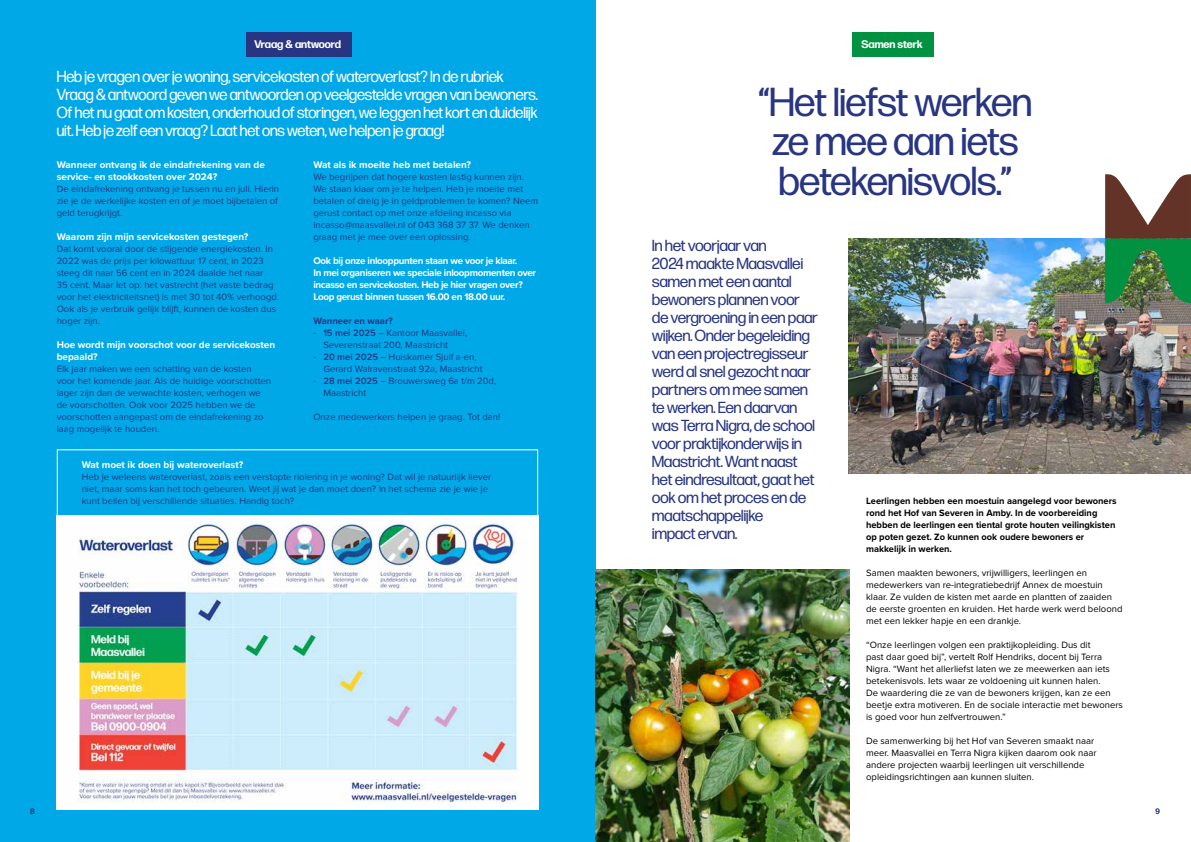
<style>
.page{position:relative;width:1191px;height:842px;background:#fff}
.page>*{position:absolute;margin:0;border:0;box-sizing:border-box;transform-origin:0 0}
.t1{font:40.4px/39.3px "Forma DJR Banner";letter-spacing:.01em;color:#283583;text-align:center}
.t2{font:16px/18px "Forma DJR Banner";letter-spacing:.01em;color:#283583}
.t3{font:16px/18px "Forma DJR Display";letter-spacing:-.005em;color:#fff}
.t4{font:700 11px "Forma DJR Display";color:#fff}
.t5{font:700 10px/12px "Proxima Nova";color:#fff}
.t6{font:700 10px/12px "Proxima Nova";letter-spacing:-.03em;color:#fff}
.t7{font:9.5px/12px "Proxima Nova";color:#283583}
.t8{font:9.5px/12px "Proxima Nova";color:#000}
.t9{font:700 9.5px/12px "Proxima Nova";color:#000}
.t10{font:700 9.5px "Proxima Nova";color:#283583}
.t11{font:700 8px "Forma DJR Banner";color:#283583}
.s1{font-weight:600}
</style>
<div class="page">
<div style="left:0;top:0;width:595px;height:842px;background:#00a8e7"></div>
<img style="left:595px;top:569px;width:254px;height:273px">
<img style="left:848px;top:239px;width:343px;height:235px">
<div style="left:852px;top:33px;width:81px;height:24px;background:#009240"></div>
<img style="left:1105px;top:174px;width:86px;height:130px">
<div style="left:246px;top:33px;width:105px;height:24px;background:#283583"></div>
<img style="left:57px;top:515px;width:481px;height:294px">
<div style="left:57px;top:449px;width:481px;height:72px;border:1px solid #fff"></div>
<p class="t4" style="left:254px;top:37px;width:88px">Vraag &amp; antwoord</p>
<p class="t3" style="left:57px;top:67px;width:483px">Heb je vragen over je woning, servicekosten of wateroverlast? In de rubriek Vraag &amp; antwoord geven we antwoorden op veelgestelde vragen van bewoners.<br>Of het nu gaat om kosten, onderhoud of storingen, we leggen het kort en duidelijk uit. Heb je zelf een vraag? Laat het ons weten, we helpen je graag!</p>
<p class="t5" style="left:57px;top:158px;width:210px">Wanneer ontvang ik de eindafrekening van de service- en stookkosten over 2024?</p>
<p class="t7" style="left:57px;top:182px;width:224px">De eindafrekening ontvang je tussen nu en juli. Hierin zie je de werkelijke kosten en of je moet bijbetalen of geld terugkrijgt.</p>
<p class="t5" style="left:57px;top:230px;width:193px">Waarom zijn mijn servicekosten gestegen?</p>
<p class="t7" style="left:57px;top:242px;width:224px">Dat komt vooral door de stijgende energiekosten. In 2022 was de prijs per kilowattuur 17 cent, in 2023 steeg dit naar 56 cent en in 2024 daalde het naar<br>35 cent. Maar let op: het vastrecht (het vaste bedrag voor het elektriciteitsnet) is met 30 tot 40% verhoogd.<br>Ook als je verbruik gelijk blijft, kunnen de kosten dus hoger zijn.</p>
<p class="t5" style="left:57px;top:338px;width:220px">Hoe wordt mijn voorschot voor de servicekosten bepaald?</p>
<p class="t7" style="left:57px;top:362px;width:216px">Elk jaar maken we een schatting van de kosten voor het komende jaar. Als de huidige voorschotten lager zijn dan de verwachte kosten, verhogen we de voorschotten. Ook voor 2025 hebben we de voorschotten aangepast om de eindafrekening zo laag mogelijk te houden.</p>
<p class="t5" style="left:313px;top:158px;width:159px">Wat als ik moeite heb met betalen?</p>
<p class="t7" style="left:313px;top:170px;width:226px">We begrijpen dat hogere kosten lastig kunnen zijn.<br>We staan klaar om je te helpen. Heb je moeite met betalen of dreig je in geldproblemen te komen? Neem gerust contact op met onze afdeling incasso via incasso@maasvallei.nl of 043 368 37 37. We denken graag met je mee over een oplossing.</p>
<p class="t6" style="left:313px;top:254px;width:224px">Ook bij onze inlooppunten staan we voor je klaar.<br>In mei organiseren we speciale inloopmomenten over incasso en servicekosten. Heb je hier vragen over?<br>Loop gerust binnen tussen 16.00 en 18.00 uur.</p>
<p class="t10" style="left:313px;top:314px;width:81px">Wanneer en waar?</p>
<p class="t7" style="left:323px;top:326px;width:145px;text-indent:-10px">- <span class="s1">15 mei 2025</span> – Kantoor Maasvallei,<br>Severenstraat 200, Maastricht</p>
<p class="t7" style="left:323px;top:350px;width:161px;text-indent:-10px">- <span class="s1">20 mei 2025</span> – Huiskamer Sjuif a-en,<br>Gerard Walravenstraat 92a, Maastricht</p>
<p class="t7" style="left:323px;top:374px;width:174px;text-indent:-10px">- <span class="s1">28 mei 2025</span> – Brouwersweg 6a t/m 20d,<br>Maastricht</p>
<p class="t7" style="left:313px;top:410px;width:188px">Onze medewerkers helpen je graag. Tot dan!</p>
<p class="t5" style="left:82px;top:458px;width:163px">Wat moet ik doen bij wateroverlast?</p>
<p class="t7" style="left:82px;top:470px;width:411px">Heb je weleens wateroverlast, zoals een verstopte riolering in je woning? Dat wil je natuurlijk liever niet, maar soms kan het toch gebeuren. Weet jij wat je dan moet doen? In het schema zie je wie je kunt bellen bij verschillende situaties. Handig toch?</p>
<p class="t4" style="left:861px;top:37px;width:63px">Samen sterk</p>
<h1 class="t1" style="left:758px;top:81px;width:274px">“Het liefst werken ze mee aan iets betekenisvols.”</h1>
<p class="t2" style="left:652px;top:236px;width:167px">In het voorjaar van<br>2024 maakte Maasvallei samen met een aantal bewoners plannen voor de vergroening in een paar wijken. Onder begeleiding van een projectregisseur werd al snel gezocht naar partners om mee samen te werken. Een daarvan was Terra Nigra, de school voor praktijkonderwijs in<br>Maastricht. Want naast het eindresultaat, gaat het ook om het proces en de maatschappelijke<br>impact ervan.</p>
<p class="t9" style="left:866px;top:495px;width:252px">Leerlingen hebben een moestuin aangelegd voor bewoners rond het Hof van Severen in Amby. In de voorbereiding hebben de leerlingen een tiental grote houten veilingkisten op poten gezet. Zo kunnen ook oudere bewoners er makkelijk in werken.</p>
<p class="t8" style="left:866px;top:566px;width:258px">Samen maakten bewoners, vrijwilligers, leerlingen en medewerkers van re-integratiebedrijf Annex de moestuin klaar. Ze vulden de kisten met aarde en plantten of zaaiden de eerste groenten en kruiden. Het harde werk werd beloond met een lekker hapje en een drankje.</p>
<p class="t8" style="left:866px;top:638px;width:258px">“Onze leerlingen volgen een praktijkopleiding. Dus dit<br>past daar goed bij”, vertelt Rolf Hendriks, docent bij Terra Nigra. “Want het allerliefst laten we ze meewerken aan iets betekenisvols. Iets waar ze voldoening uit kunnen halen.<br>De waardering die ze van de bewoners krijgen, kan ze een beetje extra motiveren. En de sociale interactie met bewoners is goed voor hun zelfvertrouwen.”</p>
<p class="t8" style="left:866px;top:734px;width:232px">De samenwerking bij het Hof van Severen smaakt naar meer. Maasvallei en Terra Nigra kijken daarom ook naar andere projecten waarbij leerlingen uit verschillende opleidingsrichtingen aan kunnen sluiten.</p>
<p class="t11" style="left:30px;top:806px;width:6px">8</p>
<p class="t11" style="left:1155px;top:806px;width:6px">9</p>
</div>
